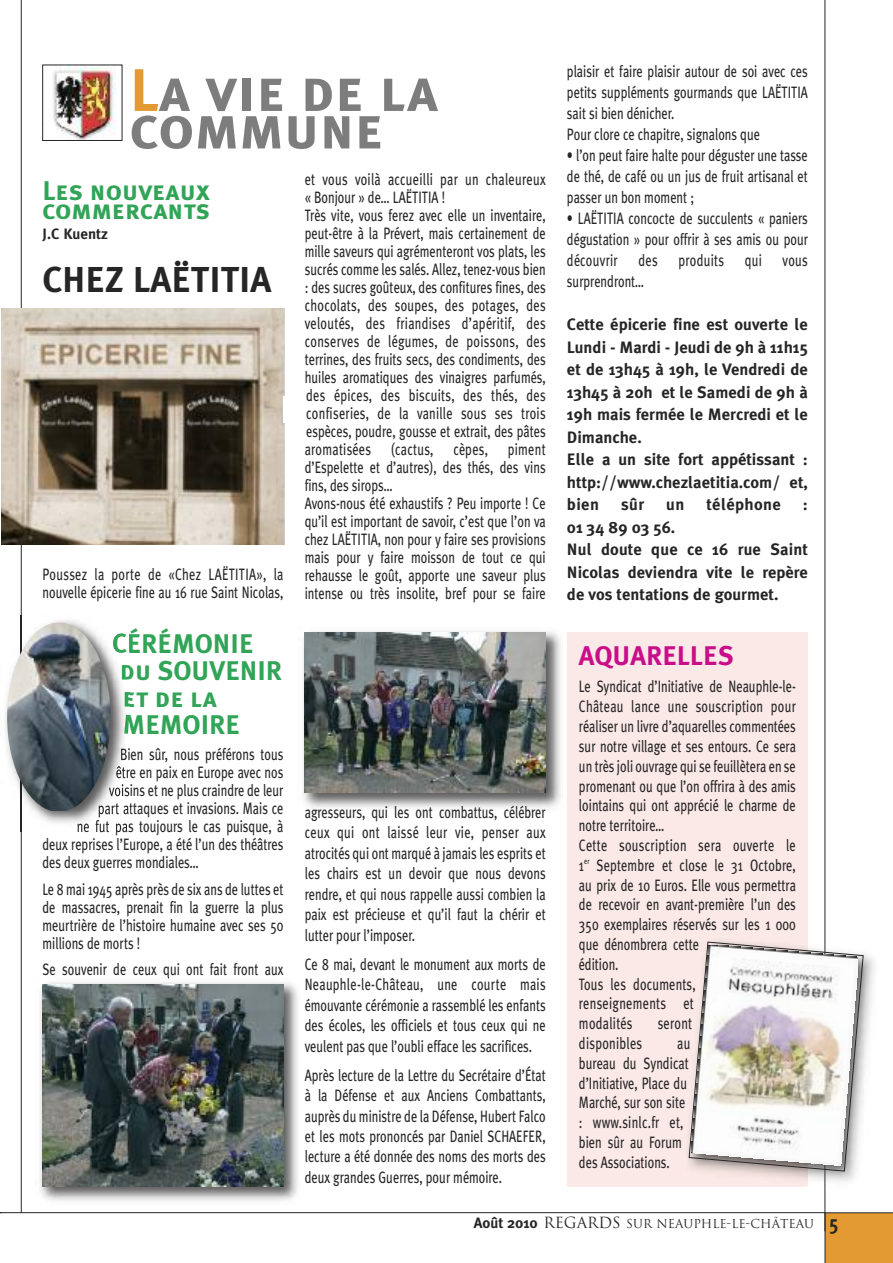
<style>
.page{position:relative;width:893px;height:1263px;background:#fff}
.page>*{position:absolute;margin:0;border:0;box-sizing:border-box;transform-origin:0 0}
.t1{font:60px "Meta Plus Bold Caps";color:#7d7d7d}
.t2{font:36px "Meta Plus Bold Caps";color:#272627}
.t3{font:27px/27px "Meta Plus Bold Caps";color:#32a457}
.t4{font:27px "Meta Plus Bold Caps";color:#ca0d89}
.t5{font:16.5px/18px "Meta Plus";color:#272627;text-align:justify;scale:.75 1}
.t6{font:700 16.5px/22.5px "Meta Plus";color:#272627}
.t7{font:16.5px "Meta Plus";letter-spacing:.02em;color:#272627;scale:.75 1}
.t8{font:700 16.5px "Meta Plus";letter-spacing:.02em;color:#272627}
.t9{font:700 15px "Meta Plus";color:#272627}
.t10{font:12px "Trajan";color:#272627}
.s1{color:#e39a33}
.s2{font-family:"Meta Plus";font-weight:700;font-size:15px}
.s3{font-size:15px}
.s4{font-family:"Meta Plus";font-weight:700;font-size:21px}
</style>
<div class="page">
<div style="left:825px;top:1212px;width:68px;height:51px;background:#e39a33"></div>
<hr style="left:0;top:1212px;width:825px;height:1px;background:#272627">
<hr style="left:21px;top:0;width:1px;height:1213px;background:#272627">
<hr style="left:825px;top:0;width:1px;height:1231px;background:#272627">
<img style="left:53px;top:67px;width:63px;height:72px">
<img style="left:40px;top:978px;width:258px;height:223px">
<img style="left:43px;top:984px;width:240px;height:202px">
<img style="left:303px;top:631px;width:258px;height:177px">
<img style="left:305px;top:633px;width:241px;height:160px">
<img style="left:5px;top:615px;width:125px;height:216px">
<img style="left:21px;top:615px;width:1px;height:216px">
<img style="left:113px;top:630px;width:17px;height:23px">
<img style="left:122px;top:662px;width:8px;height:18px">
<img style="left:125px;top:692px;width:5px;height:14px">
<img style="left:124px;top:714px;width:6px;height:20px">
<img style="left:121px;top:748px;width:9px;height:14px">
<img style="left:116px;top:766px;width:14px;height:14px">
<img style="left:111px;top:784px;width:19px;height:14px">
<img style="left:99px;top:803px;width:31px;height:14px">
<img style="left:77px;top:820px;width:53px;height:11px">
<img style="left:7px;top:622px;width:104px;height:188px">
<img style="left:2px;top:309px;width:283px;height:235px">
<div style="left:567px;top:632px;width:241px;height:554px;background:#fae9e7"></div>
<img style="left:825px;top:953px;width:50px;height:239px">
<img style="left:799px;top:1171px;width:26px;height:17px">
<img style="left:825px;top:1171px;width:1px;height:18px">
<img style="left:688px;top:940px;width:120px;height:246px">
<svg style="left:689px;top:942px;width:174px;height:229px"></svg>
<div style="left:283px;top:397px;width:22px;height:26px;background:#fff"></div>
<h1 class="t1" style="left:130px;top:55px;width:310px"><span class="s1">L</span>a vie de la</h1>
<h1 class="t1" style="left:130px;top:93px;width:256px">commune</h1>
<h3 class="t3" style="left:43px;top:181px;width:169px;line-height:19.5px">Les nouveaux commercants</h3>
<p class="t9" style="left:43px;top:225px;width:67px">J.C Kuentz</p>
<h2 class="t2" style="left:43px;top:258px;width:230px">CHEZ LAËTITIA</h2>
<p class="t5" style="left:305px;top:170px;width:323px;text-align:left">et vous voilà accueilli par un chaleureux « Bonjour » de… LAËTITIA !<br>Très vite, vous ferez avec elle un inventaire, peut-être à la Prévert, mais certainement de mille saveurs qui agrémenteront vos plats, les sucrés comme les salés. Allez, tenez-vous bien : des sucres goûteux, des confitures fines, des chocolats, des soupes, des potages, des veloutés, des friandises d’apéritif, des conserves de légumes, de poissons, des terrines, des fruits secs, des condiments, des huiles aromatiques des vinaigres parfumés, des épices, des biscuits, des thés, des confiseries, de la vanille sous ses trois espèces, poudre, gousse et extrait, des pâtes aromatisées (cactus, cèpes, piment d’Espelette et d’autres), des thés, des vins fins, des sirops…<br>Avons-nous été exhaustifs ? Peu importe ! Ce qu’il est important de savoir, c’est que l’on va chez LAËTITIA, non pour y faire ses provisions mais pour y faire moisson de tout ce qui rehausse le goût, apporte une saveur plus intense ou très insolite, bref pour se faire</p>
<p class="t5" style="left:43px;top:565px;width:323px">Poussez la porte de «Chez LAËTITIA», la nouvelle épicerie fine au 16 rue Saint Nicolas,</p>
<h3 class="t3" style="left:112px;top:630px;width:172px">CÉRÉMONIE du SOUVENIR et de la<br>MEMOIRE</h3>
<p class="t5" style="left:120px;top:745px;width:220px">Bien sûr, nous préférons tous</p>
<p class="t5" style="left:116px;top:763px;width:225px">être en paix en Europe avec nos</p>
<p class="t5" style="left:109px;top:781px;width:234px">voisins et ne plus craindre de leur</p>
<p class="t5" style="left:98px;top:799px;width:249px">part attaques et invasions. Mais ce</p>
<p class="t5" style="left:77px;top:817px;width:277px">ne fut pas toujours le cas puisque, à</p>
<p class="t5" style="left:43px;top:835px;width:323px">deux reprises l’Europe, a été l’un des théâtres</p>
<p class="t5" style="left:43px;top:853px;width:210px">des deux guerres mondiales…</p>
<p class="t5" style="left:43px;top:880px;width:323px">Le 8 mai 1945 après près de six ans de luttes et de massacres, prenait fin la guerre la plus meurtrière de l’histoire humaine avec ses 50 millions de morts !</p>
<p class="t5" style="left:43px;top:960px;width:323px">Se souvenir de ceux qui ont fait front aux</p>
<p class="t5" style="left:305px;top:802px;width:323px;line-height:20.4px">agresseurs, qui les ont combattus, célébrer ceux qui ont laissé leur vie, penser aux atrocités qui ont marqué à jamais les esprits et les chairs est un devoir que nous devons rendre, et qui nous rappelle aussi combien la paix est précieuse et qu’il faut la chérir et lutter pour l’imposer.</p>
<p class="t5" style="left:305px;top:954px;width:323px;line-height:20.4px">Ce 8 mai, devant le monument aux morts de Neauphle-le-Château, une courte mais émouvante cérémonie a rassemblé les enfants des écoles, les officiels et tous ceux qui ne veulent pas que l’oubli efface les sacrifices.</p>
<p class="t5" style="left:305px;top:1065px;width:323px;line-height:20.4px">Après lecture de la Lettre du Secrétaire d’État à la Défense et aux Anciens Combattants, auprès du ministre de la Défense, Hubert Falco et les mots prononcés par Daniel SCHAEFER, lecture a été donnée des noms des morts des deux grandes Guerres, pour mémoire.</p>
<p class="t5" style="left:567px;top:61px;width:323px;line-height:21px;text-align:left">plaisir et faire plaisir autour de soi avec ces petits suppléments gourmands que LAËTITIA sait si bien dénicher.<br>Pour clore ce chapitre, signalons que</p>
<p class="t5" style="left:567px;top:145px;width:323px;line-height:21px">• l’on peut faire halte pour déguster une tasse de thé, de café ou un jus de fruit artisanal et passer un bon moment ;</p>
<p class="t5" style="left:567px;top:208px;width:323px;line-height:21px">• LAËTITIA concocte de succulents « paniers dégustation » pour offrir à ses amis ou pour découvrir</p>
<p class="t5" style="left:638px;top:251px;width:27px">des</p>
<p class="t7" style="left:678px;top:250px;width:62px">produits</p>
<p class="t5" style="left:745px;top:251px;width:24px">qui</p>
<p class="t5" style="left:783px;top:251px;width:35px">vous</p>
<p class="t5" style="left:567px;top:272px;width:104px">surprendront…</p>
<p class="t6" style="left:567px;top:313px;width:242px">Cette épicerie fine est ouverte le<br>Lundi - Mardi - Jeudi de 9h à 11h15 et de 13h45 à 19h, le Vendredi de<br>13h45 à 20h et le Samedi de 9h à<br>19h mais fermée le Mercredi et le<br>Dimanche.<br>Elle a un site fort appétissant : http://www.chezlaetitia.com/ et, bien</p>
<p class="t6" style="left:621px;top:493px;width:25px">sûr</p>
<p class="t6" style="left:666px;top:493px;width:20px">un</p>
<p class="t8" style="left:706px;top:495px;width:76px">téléphone</p>
<p class="t6" style="left:803px;top:493px;width:7px">:</p>
<p class="t6" style="left:567px;top:516px;width:242px">01 34 89 03 56.<br>Nul doute que ce 16 rue Saint<br>Nicolas deviendra vite le repère de vos tentations de gourmet.</p>
<h3 class="t4" style="left:579px;top:640px;width:156px">AQUARELLES</h3>
<p class="t5" style="left:579px;top:677px;width:291px;line-height:19.8px;text-align:left">Le Syndicat d’Initiative de Neauphle-le-<br>Château lance une souscription pour réaliser un livre d’aquarelles commentées sur notre village et ses entours. Ce sera un très joli ouvrage qui se feuillètera en se promenant ou que l’on offrira à des amis lointains qui ont apprécié le charme de notre territoire…<br>Cette souscription sera ouverte le<br>1<sup>er</sup> Septembre et close le 31 Octobre, au prix de 10 Euros. Elle vous permettra de recevoir en avant-première l’un des<br>350 exemplaires réservés sur les 1 000 que dénombrera cette<br>édition.<br>Tous les documents,<br>renseignements et<br>modalités</p>
<p class="t5" style="left:658px;top:1014px;width:48px">seront</p>
<p class="t7" style="left:579px;top:1033px;width:86px">disponibles</p>
<p class="t5" style="left:579px;top:1033px;width:150px;line-height:19.8px;text-align:left;text-indent:98px">au bureau du Syndicat d’Initiative, Place du<br>Marché, sur son site : www.sinlc.fr et, bien sûr au Forum des Associations.</p>
<p class="t10" style="left:474px;top:1217px;width:366px"><span class="s2">Août 2010</span> <span class="s3">REGARDS</span> SUR NEAUPHLE-LE-CHÂTEAU <span class="s4">5</span></p>
</div>
